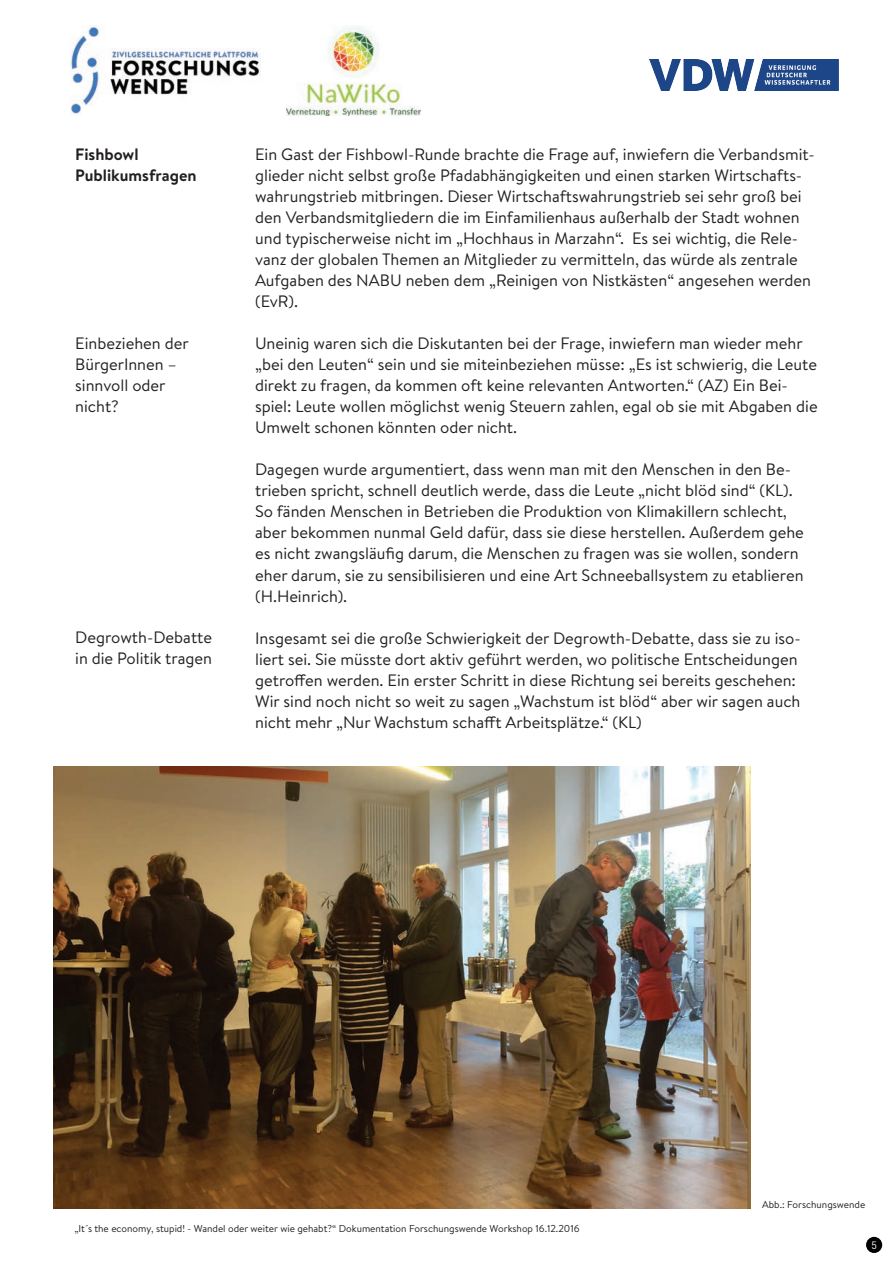
<style>
.page{position:relative;width:893px;height:1263px;background:#fff}
.page>*{position:absolute;margin:0;border:0;box-sizing:border-box;transform-origin:0 0}
.t1{font:16.5px/21px "Brandon Text";color:#231f20}
.t2{font:700 16.5px/21px "Brandon Text";color:#231f20}
.t3{font:10.5px "DIN Round Pro";color:#fff}
.t4{font:10.05px "Brandon Text";color:#231f20}
</style>
<div class="page">
<img style="left:71px;top:25px;width:189px;height:90px">
<img style="left:649px;top:60px;width:190px;height:31px">
<img style="left:286px;top:26px;width:135px;height:90px">
<img style="left:54px;top:766px;width:696px;height:443px">
<div style="left:866px;top:1237px;width:16px;height:16px;background:#000;border-radius:50%"></div>
<p class="t2" style="left:75px;top:144px;width:123px">Fishbowl<br>Publikumsfragen</p>
<p class="t1" style="left:75px;top:333px;width:115px">Einbeziehen der<br>BürgerInnen – sinnvoll oder nicht?</p>
<p class="t1" style="left:75px;top:627px;width:138px">Degrowth-Debatte in die Politik tragen</p>
<p class="t1" style="left:255px;top:144px;width:561px">Ein Gast der Fishbowl-Runde brachte die Frage auf, inwiefern die Verbandsmit&shy;glieder nicht selbst große Pfadabhängigkeiten und einen starken Wirtschafts&shy;wahrungstrieb mitbringen. Dieser Wirtschaftswahrungstrieb sei sehr groß bei den Verbandsmitgliedern die im Einfamilienhaus außerhalb der Stadt wohnen und typischerweise nicht im „Hochhaus in Marzahn“. Es sei wichtig, die Rele&shy;vanz der globalen Themen an Mitglieder zu vermitteln, das würde als zentrale Aufgaben des NABU neben dem „Reinigen von Nistkästen“ angesehen werden (EvR).</p>
<p class="t1" style="left:255px;top:333px;width:564px">Uneinig waren sich die Diskutanten bei der Frage, inwiefern man wieder mehr „bei den Leuten“ sein und sie miteinbeziehen müsse: „Es ist schwierig, die Leute direkt zu fragen, da kommen oft keine relevanten Antworten.“ (AZ) Ein Bei&shy;spiel: Leute wollen möglichst wenig Steuern zahlen, egal ob sie mit Abgaben die Umwelt schonen könnten oder nicht.</p>
<p class="t1" style="left:255px;top:459px;width:550px">Dagegen wurde argumentiert, dass wenn man mit den Menschen in den Be&shy;trieben spricht, schnell deutlich werde, dass die Leute „nicht blöd sind“ (KL).<br>So fänden Menschen in Betrieben die Produktion von Klimakillern schlecht, aber bekommen nunmal Geld dafür, dass sie diese herstellen. Außerdem gehe es nicht zwangsläufig darum, die Menschen zu fragen was sie wollen, sondern eher darum, sie zu sensibilisieren und eine Art Schneeballsystem zu etablieren (H.Heinrich).</p>
<p class="t1" style="left:255px;top:627px;width:547px">Insgesamt sei die große Schwierigkeit der Degrowth-Debatte, dass sie zu iso&shy;liert sei. Sie müsste dort aktiv geführt werden, wo politische Entscheidungen getroffen werden. Ein erster Schritt in diese Richtung sei bereits geschehen:<br>Wir sind noch nicht so weit zu sagen „Wachstum ist blöd“ aber wir sagen auch nicht mehr „Nur Wachstum schafft Arbeitsplätze.“ (KL)</p>
<p class="t4" style="left:762px;top:1198px;width:105px">Abb.: Forschungswende</p>
<p class="t4" style="left:74px;top:1221px;width:507px">„It´s the economy, stupid! - Wandel oder weiter wie gehabt?“ Dokumentation Forschungswende Workshop 16.12.2016</p>
<p class="t3" style="left:871px;top:1238px;width:7px">5</p>
</div>
